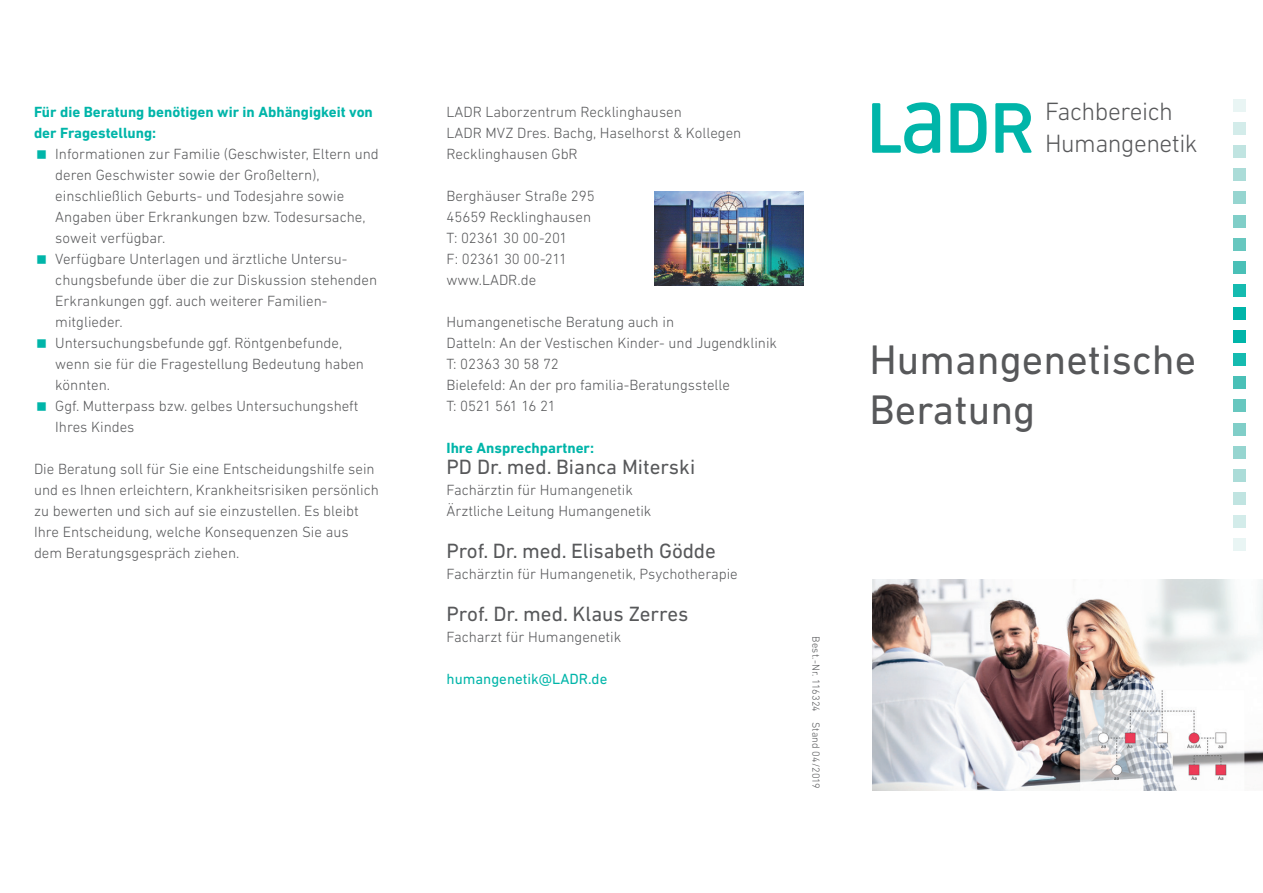
<style>
.page{position:relative;width:1263px;height:893px;background:#fff}
.page>*{position:absolute;margin:0;border:0;box-sizing:border-box;transform-origin:0 0}
.t1{font:42px/50.4px "DIN Next LT Pro";color:#57585a}
.t2{font:300 25.5px/32px "DIN Next LT Pro";letter-spacing:-.02em;color:#57585a}
.Ärzte{font:21px "DIN Next LT Pro";color:#57585a}
.Überschrift_10pt_grü{font:300 15px/21px "DIN Next LT Pro";color:#57585a}
.Text_10pt_light{font:300 15px/21px "DIN Next LT Pro";color:#57585a}
.Überschrift_10pt_grü-2{font:700 15px/21px "DIN Next LT Pro";color:#00b5a9}
.t3{font:15px "DIN Next LT Pro";color:#00b5a9}
.Überschrift_10pt_grü-3{font:300 15px "DIN Next LT Pro";letter-spacing:-.025em;color:#57585a}
.t4{font:300 10.5px "DIN Next LT Pro";letter-spacing:.01em;color:#57585a}
</style>
<div class="page">
<div style="left:1233px;top:307px;width:13px;height:13px;background:#00b5a9"></div>
<div style="left:1233px;top:330px;width:13px;height:13px;background:#00b5a9"></div>
<div style="left:1233px;top:353px;width:13px;height:13px;background:#15bbb0"></div>
<div style="left:1233px;top:284px;width:13px;height:13px;background:#15bbb0"></div>
<div style="left:1233px;top:376px;width:13px;height:13px;background:#4ac0b7"></div>
<div style="left:1233px;top:261px;width:13px;height:13px;background:#4ac0b7"></div>
<div style="left:1233px;top:399px;width:13px;height:13px;background:#67c7bf"></div>
<div style="left:1233px;top:238px;width:13px;height:13px;background:#67c7bf"></div>
<div style="left:1233px;top:423px;width:13px;height:13px;background:#80cec8"></div>
<div style="left:1233px;top:215px;width:13px;height:13px;background:#80cec8"></div>
<div style="left:1233px;top:446px;width:13px;height:13px;background:#96d5d0"></div>
<div style="left:1233px;top:192px;width:13px;height:12px;background:#96d5d0"></div>
<div style="left:1233px;top:469px;width:13px;height:13px;background:#abdcd8"></div>
<div style="left:1233px;top:168px;width:13px;height:13px;background:#abdcd8"></div>
<div style="left:1233px;top:492px;width:13px;height:13px;background:#c0e4e1"></div>
<div style="left:1233px;top:145px;width:13px;height:13px;background:#c0e4e1"></div>
<div style="left:1233px;top:515px;width:13px;height:13px;background:#d3ecea"></div>
<div style="left:1233px;top:122px;width:13px;height:13px;background:#d3ecea"></div>
<div style="left:1233px;top:538px;width:13px;height:13px;background:#e9f5f4"></div>
<div style="left:1233px;top:99px;width:13px;height:13px;background:#e9f5f4"></div>
<img style="left:872px;top:579px;width:391px;height:212px">
<img style="left:655px;top:191px;width:149px;height:94px">
<svg style="left:872px;top:102px;width:160px;height:52px"></svg>
<p class="Überschrift_10pt_grü-2" style="left:34px;top:101px;width:340px">Für die Beratung benötigen wir in Abhängigkeit von der Fragestellung:</p>
<p class="Überschrift_10pt_grü" style="left:55px;top:143px;width:325px">Informationen zur Familie (Geschwister, Eltern und deren Geschwister sowie der Großeltern), einschließlich Geburts- und Todesjahre sowie Angaben über Erkrankungen bzw. Todesursache, soweit verfügbar.</p>
<p class="Überschrift_10pt_grü" style="left:55px;top:248px;width:323px">Verfügbare Unterlagen und ärztliche Untersu&shy;chungsbefunde über die zur Diskussion stehenden Erkrankungen ggf. auch weiterer Familien‑ mitglieder.</p>
<p class="Überschrift_10pt_grü" style="left:55px;top:332px;width:310px">Untersuchungsbefunde ggf. Röntgenbefunde, wenn sie für die Fragestellung Bedeutung haben könnten.</p>
<p class="Überschrift_10pt_grü" style="left:55px;top:395px;width:305px">Ggf. Mutterpass bzw. gelbes Untersuchungsheft<br>Ihres Kindes</p>
<p class="Überschrift_10pt_grü" style="left:34px;top:458px;width:346px">Die Beratung soll für Sie eine Entscheidungshilfe sein und es Ihnen erleichtern, Krankheitsrisiken persönlich zu bewerten und sich auf sie einzustellen. Es bleibt Ihre Entscheidung, welche Konsequenzen Sie aus dem Beratungsgespräch ziehen.</p>
<p class="Überschrift_10pt_grü" style="left:446px;top:101px;width:237px">LADR Laborzentrum Recklinghausen</p>
<p class="Überschrift_10pt_grü" style="left:446px;top:122px;width:296px">LADR MVZ Dres. Bachg, Haselhorst &amp; Kollegen<br>Recklinghausen GbR</p>
<p class="Text_10pt_light" style="left:446px;top:185px;width:150px">Berghäuser Straße 295<br>45659 Recklinghausen<br>T: 02361 30 00-201<br>F: 02361 30 00-211</p>
<p class="Text_10pt_light" style="left:446px;top:269px;width:91px">www.LADR.de</p>
<p class="Überschrift_10pt_grü" style="left:446px;top:311px;width:229px">Humangenetische Beratung auch in</p>
<p class="Überschrift_10pt_grü" style="left:446px;top:332px;width:332px">Datteln: An der Vestischen Kinder- und Jugendklinik</p>
<p class="Überschrift_10pt_grü" style="left:446px;top:353px;width:114px">T: 02363 30 58 72</p>
<p class="Überschrift_10pt_grü" style="left:446px;top:374px;width:285px">Bielefeld: An der pro familia-Beratungsstelle</p>
<p class="Überschrift_10pt_grü-3" style="left:446px;top:397px;width:111px">T: 0521 561 16 21</p>
<p class="Überschrift_10pt_grü-2" style="left:446px;top:437px;width:149px">Ihre Ansprechpartner:</p>
<p class="Ärzte" style="left:446px;top:455px;width:250px">PD Dr. med. Bianca Miterski</p>
<p class="Überschrift_10pt_grü" style="left:446px;top:479px;width:188px">Fachärztin für Humangenetik</p>
<p class="Überschrift_10pt_grü" style="left:446px;top:500px;width:206px">Ärztliche Leitung Humangenetik</p>
<p class="Ärzte" style="left:446px;top:539px;width:271px">Prof. Dr. med. Elisabeth Gödde</p>
<p class="Text_10pt_light" style="left:446px;top:563px;width:293px">Fachärztin für Humangenetik, Psychotherapie</p>
<p class="Ärzte" style="left:446px;top:602px;width:243px">Prof. Dr. med. Klaus Zerres</p>
<p class="Text_10pt_light" style="left:446px;top:626px;width:176px">Facharzt für Humangenetik</p>
<p class="t3" style="left:446px;top:670px;width:162px">humangenetik@LADR.de</p>
<p class="t4" style="left:822px;top:636px;width:154px;rotate:90deg">Best.-Nr. 116324 Stand 04/2019</p>
<p class="t2" style="left:1045px;top:96px;width:154px">Fachbereich<br>Humangenetik</p>
<p class="t1" style="left:869px;top:334px;width:328px">Humangenetische<br>Beratung</p>
</div>
